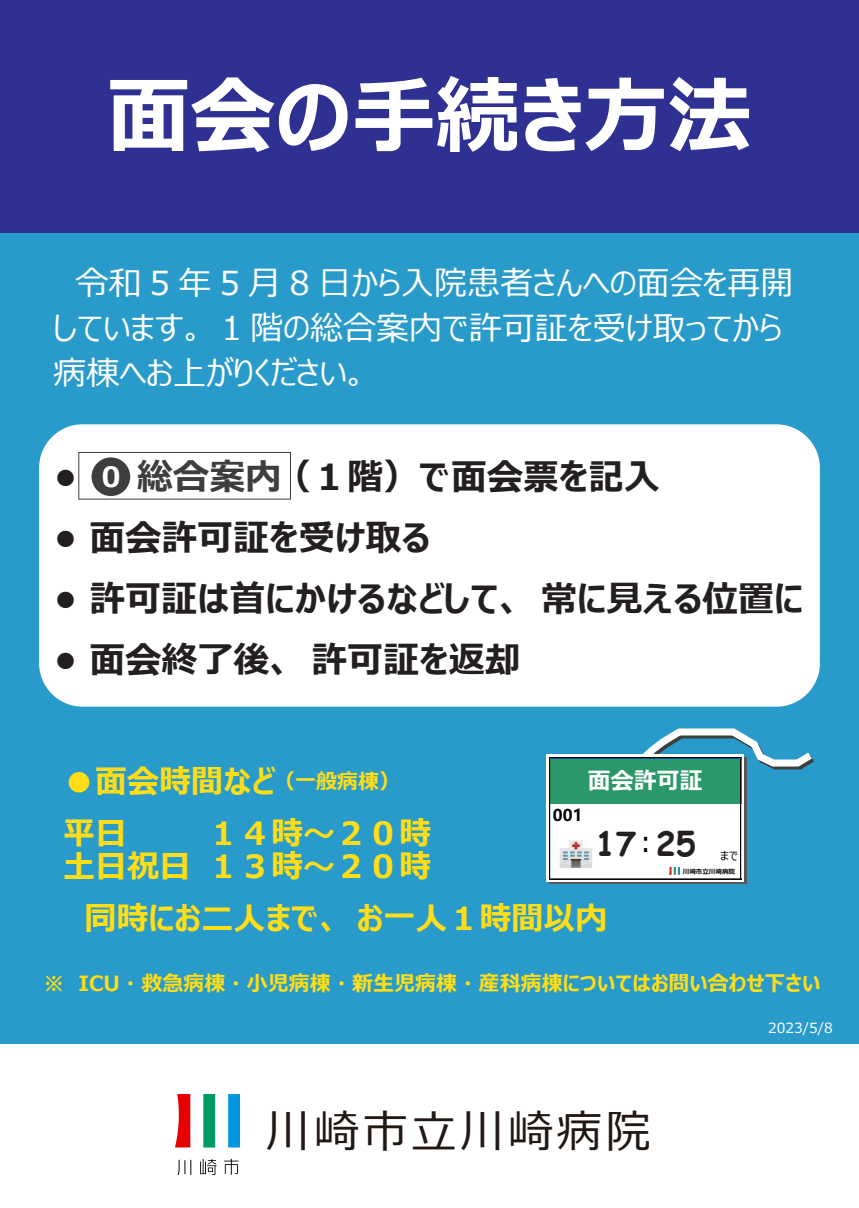
<style>
.page{position:relative;width:859px;height:1208px;background:#fff}
.page>*{position:absolute;margin:0;border:0;box-sizing:border-box;transform-origin:0 0}
.t1{font:700 84px "Meiryo UI";color:#fff}
.t2{font:45.2px "Meiryo UI";letter-spacing:.075em;color:#211814}
.t3{font:700 36px "Meiryo UI";color:#231f20}
.t4{font:33px/45px "Meiryo UI";color:#fff}
.t5{font:700 33px "Comic Sans MS";color:#231f20}
.t6{font:700 32px/52px "Meiryo UI";color:#ffdd17}
.t7{font:700 28px "Meiryo UI";color:#fff}
.t8{font:27.7px "Meiryo UI";color:#030303}
.t9{font:700 23px "Meiryo UI";color:#fff}
.t10{font:700 21px "Meiryo UI";color:#ffdd17}
.t11{font:700 16px "Microsoft Ya Hei UI";color:#030303}
.t12{font:14px "Meiryo UI";color:#fff}
.t13{font:11.7px "Meiryo UI";color:#030303}
.t14{font:700 6.5px "Meiryo UI";color:#030303}
.s1{color:#3e3e3f}
.s2{font-size:21px}
</style>
<div class="page">
<div style="left:0;top:0;width:859px;height:1043px;background:#289bcb"></div>
<div style="left:0;top:0;width:859px;height:232px;background:#2e3092"></div>
<div style="left:39px;top:424px;width:781px;height:282px;background:#fff;border-radius:44px"></div>
<img style="left:175px;top:1094px;width:65px;height:80px">
<div style="left:92px;top:457px;width:38px;height:39px;background:#3e3e3f;border-radius:50%"></div>
<div style="left:78px;top:452px;width:213px;height:47px;border:1px solid #3e3e3f"></div>
<svg style="left:550px;top:773px;width:197px;height:110px"></svg>
<div style="left:546px;top:754px;width:198px;height:127px;background:#fff"></div>
<svg style="left:643px;top:728px;width:171px;height:45px"></svg>
<div style="left:550px;top:758px;width:191px;height:45px;background:#2a9868"></div>
<hr style="left:550px;top:757px;width:1px;height:122px;background:#030303">
<hr style="left:740px;top:758px;width:1px;height:121px;background:#030303">
<hr style="left:741px;top:758px;width:1px;height:121px;background:#030303">
<hr style="left:550px;top:757px;width:191px;height:1px;background:#030303">
<hr style="left:550px;top:878px;width:191px;height:1px;background:#030303">
<hr style="left:550px;top:879px;width:191px;height:1px;background:#030303">
<hr style="left:550px;top:758px;width:191px;height:1px;background:#1d489f">
<svg style="left:670px;top:867px;width:9px;height:8px"></svg>
<img style="left:559px;top:840px;width:33px;height:28px">
<h1 class="t1" style="left:107px;top:57px;width:647px">面会の手続き方法</h1>
<p class="t4" style="left:53px;top:262px;width:742px;text-indent:22px">令和 5 年 5 月 8 日から入院患者さんへの面会を再開しています。 1 階の総合案内で許可証を受け取ってから病棟へお上がりください。</p>
<p class="t3" style="left:54px;top:452px;width:608px">• 　　<span class="s1">総合案内</span> （１階）で面会票を記入</p>
<p class="t3" style="left:54px;top:513px;width:378px">• 面会許可証を受け取る</p>
<p class="t3" style="left:54px;top:574px;width:752px">• 許可証は首にかけるなどして、常に見える位置に</p>
<p class="t3" style="left:54px;top:635px;width:469px">• 面会終了後、許可証を返却</p>
<p class="t7" style="left:97px;top:456px;width:29px">０</p>
<p class="t6" style="left:63px;top:756px;width:338px">●面会時間など<span class="s2">（一般病棟）</span>平日</p>
<p class="t9" style="left:588px;top:764px;width:117px">面会許可証</p>
<p class="t11" style="left:553px;top:804px;width:31px">001</p>
<p class="t6" style="left:63px;top:818px;width:369px;line-height:33px;text-align:right">１４時～２０時<br>土日祝日 １３時～２０時</p>
<p class="t6" style="left:63px;top:893px;width:546px">　同時にお二人まで、お一人１時間以内</p>
<p class="t5" style="left:596px;top:819px;width:102px">17 25</p>
<p class="t8" style="left:632px;top:822px;width:29px">︓</p>
<p class="t13" style="left:720px;top:848px;width:20px">まで</p>
<p class="t14" style="left:683px;top:866px;width:54px">川崎市立川崎病院</p>
<p class="t10" style="left:43px;top:968px;width:778px">※　ICU ・救急病棟・小児病棟・新生児病棟・産科病棟についてはお問い合わせ下さい</p>
<p class="t2" style="left:266px;top:1099px;width:387px">川崎市立川崎病院</p>
<p class="t12" style="left:768px;top:1018px;width:66px">2023/5/8</p>
</div>
